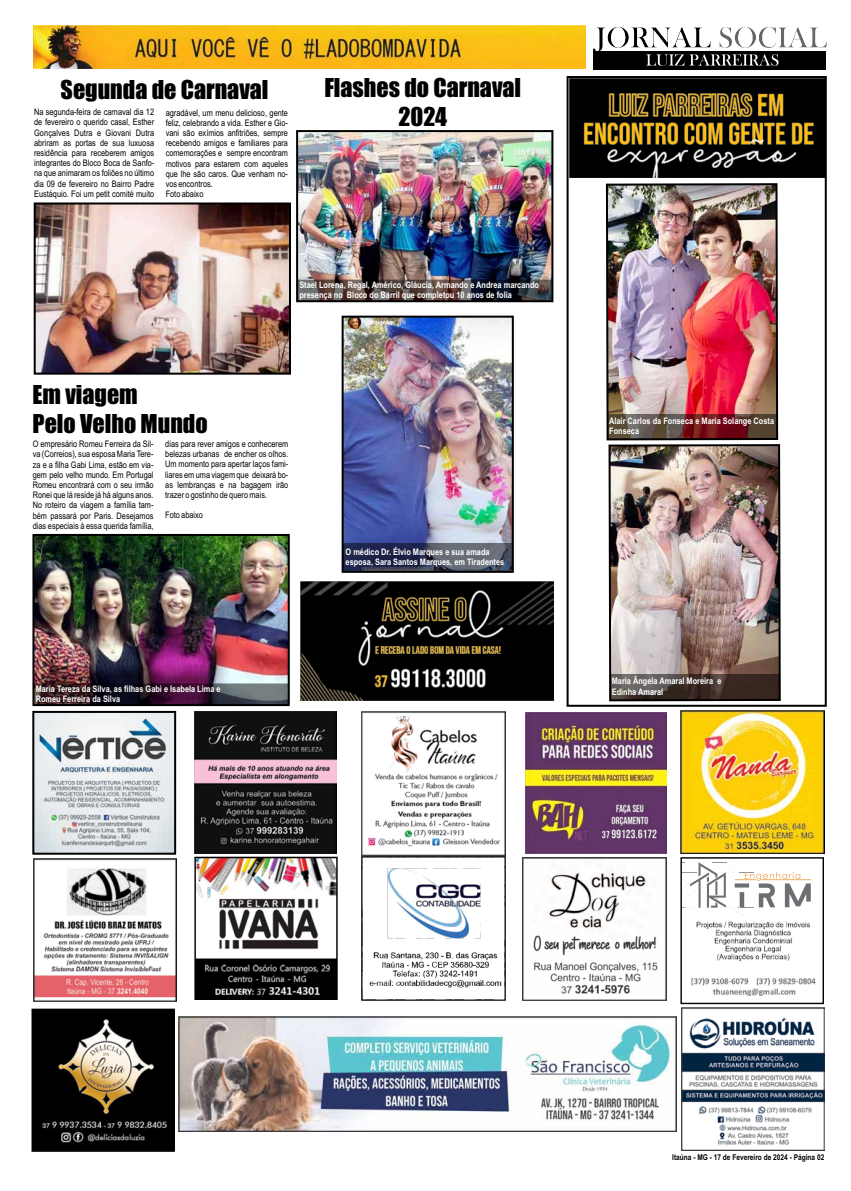
<style>
.page{position:relative;width:851px;height:1191px;background:#fff}
.page>*{position:absolute;margin:0;border:0;box-sizing:border-box;transform-origin:0 0}
.t1{font:24px/29.3px "Impact";color:#000;text-align:center}
.t2{font:9px/10.2px "Arial Narrow";color:#000;text-align:justify}
.t3{font:700 9px/10.3px "Arial Narrow";color:#fff}
.t4{font:700 8px "Arial Narrow";color:#000}
</style>
<div class="page">
<img style="left:196px;top:858px;width:139px;height:140px">
<div style="left:194px;top:856px;width:143px;height:144px;border:1px solid #000"></div>
<img style="left:33px;top:1010px;width:140px;height:139px">
<div style="left:31px;top:1008px;width:144px;height:143px;border:1px solid #000"></div>
<img style="left:522px;top:857px;width:144px;height:143px">
<img style="left:680px;top:710px;width:143px;height:143px">
<img style="left:691px;top:921px;width:125px;height:74px">
<svg style="left:682px;top:859px;width:129px;height:57px"></svg>
<div style="left:680px;top:857px;width:143px;height:147px;border:1px solid #000"></div>
<img style="left:33px;top:858px;width:144px;height:143px">
<img style="left:681px;top:1007px;width:143px;height:143px">
<img style="left:179px;top:1016px;width:498px;height:115px">
<img style="left:361px;top:712px;width:144px;height:288px">
<img style="left:194px;top:711px;width:142px;height:142px">
<img style="left:593px;top:27px;width:233px;height:25px">
<div style="left:593px;top:51px;width:232px;height:19px;background:#000"></div>
<svg style="left:646px;top:54px;width:132px;height:12px"></svg>
<img style="left:33px;top:26px;width:553px;height:42px">
<img style="left:525px;top:712px;width:141px;height:141px">
<img style="left:35px;top:714px;width:138px;height:137px">
<div style="left:32px;top:711px;width:144px;height:143px;border:2px solid #000"></div>
<img style="left:608px;top:444px;width:173px;height:258px">
<img style="left:605px;top:183px;width:174px;height:258px">
<img style="left:344px;top:319px;width:166px;height:224px">
<svg style="left:344px;top:545px;width:166px;height:25px;background:#3d435c"></svg>
<div style="left:341px;top:316px;width:172px;height:257px;border:2px solid #000"></div>
<img style="left:299px;top:133px;width:251px;height:147px">
<svg style="left:299px;top:282px;width:251px;height:17px;background:#463d3d"></svg>
<div style="left:297px;top:280px;width:255px;height:21px;border:1px solid #000"></div>
<div style="left:296px;top:130px;width:257px;height:172px;border:2px solid #000"></div>
<img style="left:35px;top:537px;width:252px;height:146px">
<svg style="left:35px;top:685px;width:252px;height:18px;background:#372936"></svg>
<div style="left:33px;top:683px;width:256px;height:22px;border:1px solid #000"></div>
<div style="left:32px;top:534px;width:258px;height:172px;border:2px solid #000"></div>
<img style="left:37px;top:205px;width:251px;height:167px">
<div style="left:34px;top:202px;width:257px;height:173px;border:2px solid #000"></div>
<img style="left:569px;top:79px;width:254px;height:98px">
<div style="left:566px;top:76px;width:260px;height:631px;border:2px solid #000"></div>
<img style="left:300px;top:581px;width:253px;height:120px">
<h1 class="t1" style="left:61px;top:74px;width:209px">Segunda de Carnaval</h1>
<h1 class="t1" style="left:324px;top:72px;width:198px">Flashes do Carnaval<br>2024</h1>
<p class="t2" style="left:34px;top:107px;width:122px">Na segunda-feira de carnaval dia 12 de fevereiro o querido casal, Esther Gonçalves Dutra e Giovani Dutra abriram as portas de sua luxuosa residência para receberem amigos integrantes do Bloco Boca de Sanfo&shy;na que animaram os foliões no último dia 09 de fevereiro no Bairro Padre Eustáquio. Foi um petit comité muito</p>
<p class="t2" style="left:166px;top:107px;width:124px;text-align:left">agradável, um menu delicioso, gente feliz, celebrando a vida. Esther e Gio&shy;vani são exímios anfitriões, sempre recebendo amigos e familiares para comemorações e sempre encontram motivos para estarem com aqueles que lhe são caros. Que venham no&shy;vos encontros.<br>Foto abaixo</p>
<p class="t3" style="left:299px;top:279px;width:241px">Stael Lorena, Regal, Américo, Gláucia, Armando e Andrea marcando presença no Bloco do Barril que completou 10 anos de folia</p>
<h1 class="t1" style="left:33px;top:379px;width:176px;text-align:left">Em viagem<br>Pelo Velho Mundo</h1>
<p class="t2" style="left:33px;top:438px;width:122px">O empresário Romeu Ferreira da Sil&shy;va (Correios), sua esposa Maria Tere&shy;za e a filha Gabi Lima, estão em via&shy;gem pelo velho mundo. Em Portugal Romeu encontrará com o seu irmão Ronei que lá reside já há alguns anos.<br>No roteiro da viagem a família tam&shy;bém passará por Paris. Desejamos dias especiais à essa querida família,</p>
<p class="t2" style="left:165px;top:438px;width:125px">dias para rever amigos e conhecerem belezas urbanas de encher os olhos.<br>Um momento para apertar laços fami&shy;liares em uma viagem que deixará bo&shy;as lembranças e na bagagem irão trazer o gostinho de quero mais.</p>
<p class="t2" style="left:165px;top:510px;width:39px">Foto abaixo</p>
<p class="t3" style="left:345px;top:546px;width:160px">O médico Dr. Élvio Marques e sua amada esposa, Sara Santos Marques, em Tiradentes</p>
<p class="t3" style="left:36px;top:683px;width:186px">Maria Tereza da Silva, as filhas Gabi e Isabela Lima e<br>Romeu Ferreira da Silva</p>
<p class="t3" style="left:609px;top:415px;width:166px">Alair Carlos da Fonseca e Maria Solange Costa<br>Fonseca</p>
<p class="t3" style="left:611px;top:675px;width:111px">Maria Ângela Amaral Moreira e<br>Edinha Amaral</p>
<p class="t4" style="left:672px;top:1150px;width:154px">Itaúna - MG - 17 de Fevereiro de 2024 - Página 02</p>
</div>
